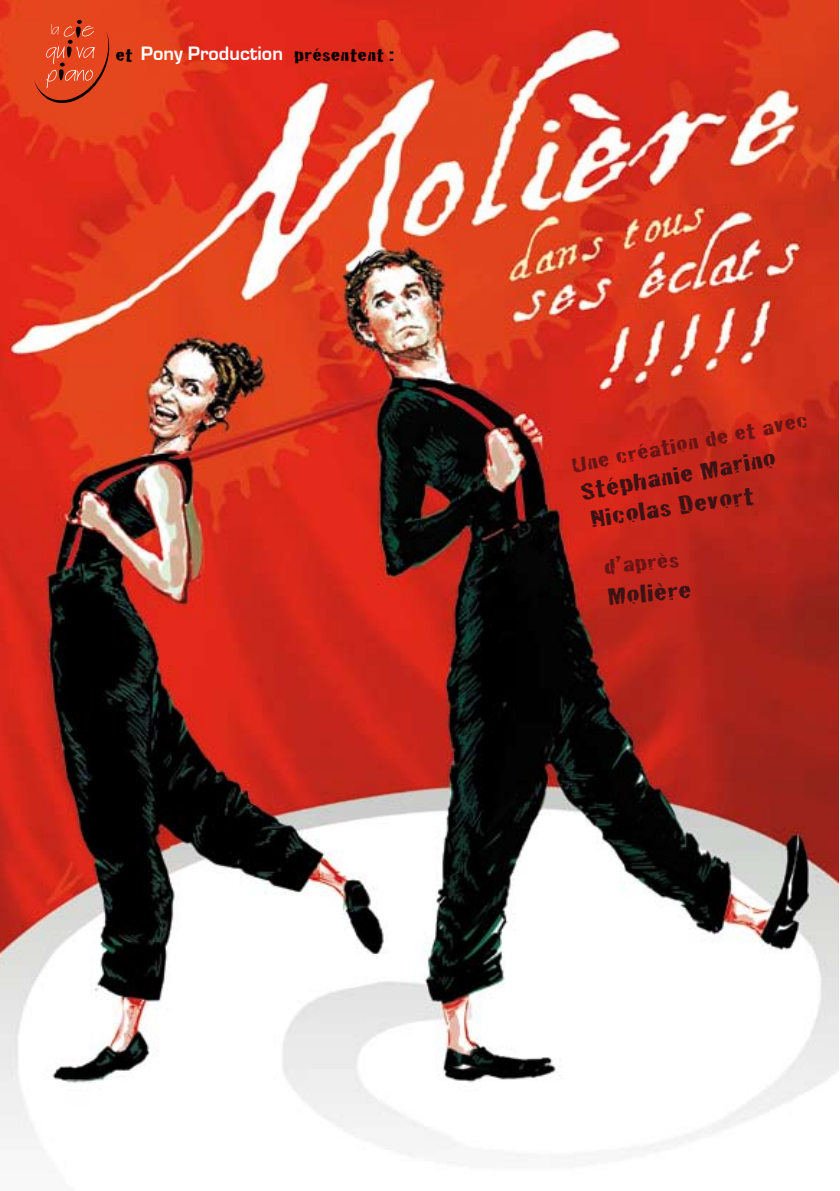
<style>
.page{position:relative;width:840px;height:1191px;background:#fff}
.page>*{position:absolute;margin:0;border:0;box-sizing:border-box;transform-origin:0 0}
.t1{font:25px "Cracked";color:#3d1215;scale:1.5 1}
.t2{font:22px "Cracked";color:#6a1415;scale:1.5 1}
.t3{font:700 20px "Eurostile";color:#fff}
.t4{font:18px "Cracked";letter-spacing:.01em;color:#000;scale:1.5 1}
</style>
<div class="page">
<img style="left:0;top:1px;width:838px;height:1154px">
<svg style="left:34px;top:20px;width:77px;height:89px;background:#d84824"></svg>
<p class="t3" style="left:141px;top:44px;width:143px">Pony Production</p>
<p class="t4" style="left:115px;top:46px;width:13px">et</p>
<p class="t4" style="left:294px;top:46px;width:68px">présentent :</p>
<p class="t2" style="left:569px;top:454px;width:162px;rotate:-11deg">Une création de et avec</p>
<p class="t1" style="left:578px;top:479px;width:133px;rotate:-10deg">Stéphanie Marino</p>
<p class="t1" style="left:588px;top:506px;width:111px;rotate:-8deg">Nicolas Devort</p>
<p class="t2" style="left:602px;top:556px;width:52px;rotate:-6deg">d’après</p>
<p class="t1" style="left:606px;top:583px;width:57px;rotate:-4deg">Molière</p>
</div>
